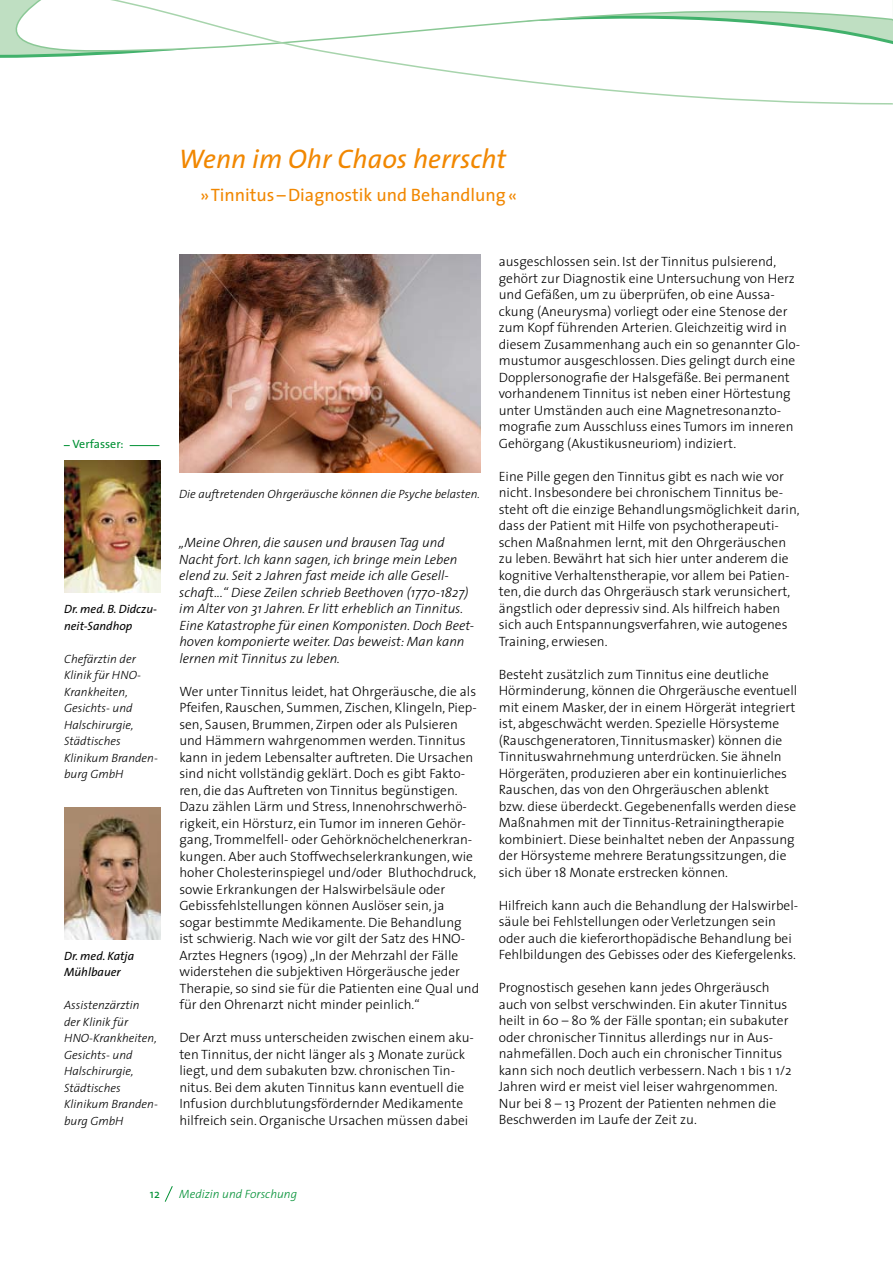
<style>
.page{position:relative;width:893px;height:1263px;background:#fff}
.page>*{position:absolute;margin:0;border:0;box-sizing:border-box;transform-origin:0 0}
.t1{font:italic 27px "The Sans";color:#f18700}
.t2{font:18px "The Sans";color:#f18700}
.t3{font:300 13.5px/16.5px "The Sans";color:#000}
.t4{font:italic 300 13.5px/16.5px "The Sans";color:#000}
.t5{font:italic 300 12px/16.5px "The Sans";color:#000}
.t6{font:italic 12px/16.5px "The Sans";color:#000}
.t7{font:italic 300 12px "The Sans";color:#009034}
.t8{font:12px "The Sans";color:#009034}
</style>
<div class="page">
<svg style="left:164px;top:1186px;width:9px;height:16px"></svg>
<img style="left:65px;top:460px;width:96px;height:133px">
<img style="left:179px;top:255px;width:301px;height:217px">
<svg style="left:0;top:0;width:893px;height:105px"></svg>
<svg style="left:130px;top:445px;width:29px;height:1px"></svg>
<img style="left:65px;top:807px;width:96px;height:133px">
<p class="t8" style="left:73px;top:434px;width:52px">Verfasser:</p>
<p class="t6" style="left:64px;top:600px;width:94px">Dr. med. B. Didczu&shy;neit-Sandhop</p>
<p class="t5" style="left:64px;top:650px;width:95px">Chefärztin der<br>Klinik für HNO-<br>Krankheiten,<br>Gesichts- und<br>Halschirurgie,<br>Städtisches<br>Klinikum Branden&shy;burg GmbH</p>
<p class="t6" style="left:64px;top:947px;width:72px">Dr. med. Katja<br>Mühlbauer</p>
<p class="t5" style="left:64px;top:996px;width:95px">Assistenzärztin der Klinik für<br>HNO-Krankheiten,<br>Gesichts- und<br>Halschirurgie,<br>Städtisches<br>Klinikum Branden&shy;burg GmbH</p>
<h1 class="t1" style="left:179px;top:136px;width:329px">Wenn im Ohr Chaos herrscht</h1>
<h2 class="t2" style="left:200px;top:179px;width:319px">»Tinnitus–Diagnostik und Behandlung«</h2>
<p class="t5" style="left:179px;top:485px;width:303px">Die auftretenden Ohrgeräusche können die Psyche belasten.</p>
<p class="t4" style="left:179px;top:534px;width:297px">„Meine Ohren, die sausen und brausen Tag und Nacht fort. Ich kann sagen, ich bringe mein Leben elend zu. Seit 2 Jahren fast meide ich alle Gesell&shy;schaft...“ Diese Zeilen schrieb Beethoven (1770-1827) im Alter von 31 Jahren. Er litt erheblich an Tinnitus.<br>Eine Katastrophe für einen Komponisten. Doch Beet&shy;hoven komponierte weiter. Das beweist: Man kann lernen mit Tinnitus zu leben.</p>
<p class="t3" style="left:179px;top:682px;width:301px">Wer unter Tinnitus leidet, hat Ohrgeräusche, die als Pfeifen, Rauschen, Summen, Zischen, Klingeln, Piep&shy;sen, Sausen, Brummen, Zirpen oder als Pulsieren und Hämmern wahrgenommen werden. Tinnitus kann in jedem Lebensalter auftreten. Die Ursachen sind nicht vollständig geklärt. Doch es gibt Fakto&shy;ren, die das Auftreten von Tinnitus begünstigen.<br>Dazu zählen Lärm und Stress, Innenohrschwerhö&shy;rigkeit, ein Hörsturz, ein Tumor im inneren Gehör&shy;gang, Trommelfell- oder Gehörknöchelchenerkran&shy;kungen. Aber auch Stoffwechselerkrankungen, wie hoher Cholesterinspiegel und/oder Bluthochdruck, sowie Erkrankungen der Halswirbelsäule oder Gebissfehlstellungen können Auslöser sein, ja sogar bestimmte Medikamente. Die Behandlung ist schwierig. Nach wie vor gilt der Satz des HNO-Arztes Hegners (1909) „In der Mehrzahl der Fälle widerstehen die subjektiven Hörgeräusche jeder Therapie, so sind sie für die Patienten eine Qual und für den Ohrenarzt nicht minder peinlich.“</p>
<p class="t3" style="left:179px;top:1029px;width:296px">Der Arzt muss unterscheiden zwischen einem aku&shy;ten Tinnitus, der nicht länger als 3 Monate zurück liegt, und dem subakuten bzw. chronischen Tin&shy;nitus. Bei dem akuten Tinnitus kann eventuell die Infusion durchblutungsfördernder Medikamente hilfreich sein. Organische Ursachen müssen dabei</p>
<p class="t3" style="left:499px;top:253px;width:303px">ausgeschlossen sein. Ist der Tinnitus pulsierend, gehört zur Diagnostik eine Untersuchung von Herz und Gefäßen, um zu überprüfen, ob eine Aussa&shy;ckung (Aneurysma) vorliegt oder eine Stenose der zum Kopf führenden Arterien. Gleichzeitig wird in diesem Zusammenhang auch ein so genannter Glo&shy;mustumor ausgeschlossen. Dies gelingt durch eine Dopplersonografie der Halsgefäße. Bei permanent vorhandenem Tinnitus ist neben einer Hörtestung unter Umständen auch eine Magnetresonanzto&shy;mografie zum Ausschluss eines Tumors im inneren Gehörgang (Akustikusneuriom) indiziert.</p>
<p class="t3" style="left:499px;top:468px;width:302px">Eine Pille gegen den Tinnitus gibt es nach wie vor nicht. Insbesondere bei chronischem Tinnitus be&shy;steht oft die einzige Behandlungsmöglichkeit darin, dass der Patient mit Hilfe von psychotherapeuti&shy;schen Maßnahmen lernt, mit den Ohrgeräuschen zu leben. Bewährt hat sich hier unter anderem die kognitive Verhaltenstherapie, vor allem bei Patien&shy;ten, die durch das Ohrgeräusch stark verunsichert, ängstlich oder depressiv sind. Als hilfreich haben sich auch Entspannungsverfahren, wie autogenes Training, erwiesen.</p>
<p class="t3" style="left:499px;top:666px;width:300px">Besteht zusätzlich zum Tinnitus eine deutliche Hörminderung, können die Ohrgeräusche eventuell mit einem Masker, der in einem Hörgerät integriert ist, abgeschwächt werden. Spezielle Hörsysteme (Rauschgeneratoren, Tinnitusmasker) können die Tinnituswahrnehmung unterdrücken. Sie ähneln Hörgeräten, produzieren aber ein kontinuierliches Rauschen, das von den Ohrgeräuschen ablenkt bzw. diese überdeckt. Gegebenenfalls werden diese Maßnahmen mit der Tinnitus-Retrainingtherapie kombiniert. Diese beinhaltet neben der Anpassung der Hörsysteme mehrere Beratungssitzungen, die sich über 18 Monate erstrecken können.</p>
<p class="t3" style="left:499px;top:897px;width:301px">Hilfreich kann auch die Behandlung der Halswirbel&shy;säule bei Fehlstellungen oder Verletzungen sein oder auch die kieferorthopädische Behandlung bei Fehlbildungen des Gebisses oder des Kiefergelenks.</p>
<p class="t3" style="left:499px;top:979px;width:294px">Prognostisch gesehen kann jedes Ohrgeräusch auch von selbst verschwinden. Ein akuter Tinnitus heilt in 60 – 80 % der Fälle spontan; ein subakuter oder chronischer Tinnitus allerdings nur in Aus&shy;nahmefällen. Doch auch ein chronischer Tinnitus kann sich noch deutlich verbessern. Nach 1 bis 1 1/2<br>Jahren wird er meist viel leiser wahrgenommen.<br>Nur bei 8 – 13 Prozent der Patienten nehmen die Beschwerden im Laufe der Zeit zu.</p>
<p class="t8" style="left:150px;top:1184px;width:11px">12</p>
<p class="t7" style="left:179px;top:1184px;width:119px">Medizin und Forschung</p>
</div>
